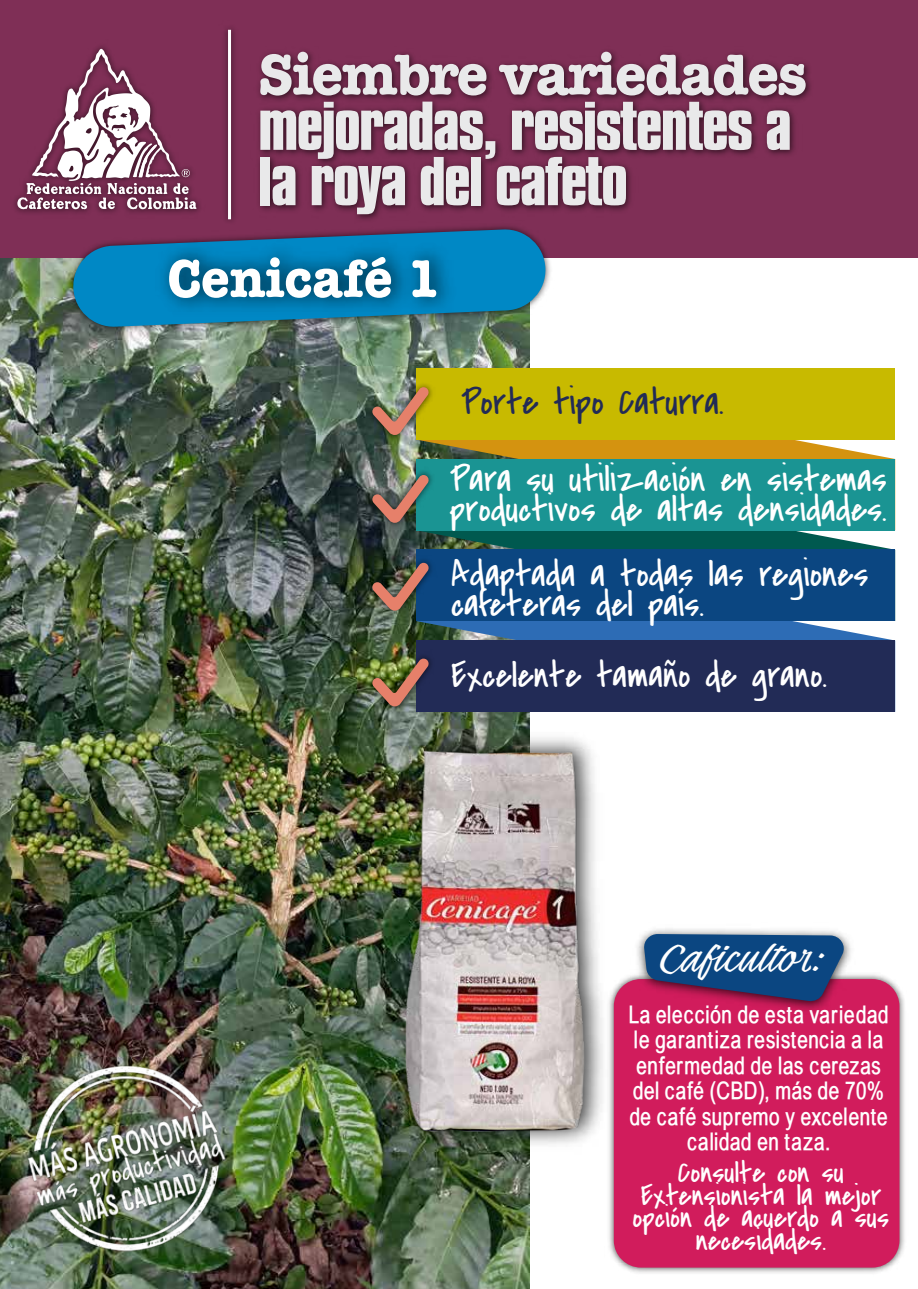
<style>
.page{position:relative;width:918px;height:1289px;background:#fff}
.page>*{position:absolute;margin:0;border:0;box-sizing:border-box;transform-origin:0 0}
.t1{font:700 59.25px/55.3px "Compacta BT";letter-spacing:-.03em;color:#e9e9ea;scale:1.13 1}
.t2{font:700 59.25px "American Typewriter";letter-spacing:-.03em;color:#e9e9ea}
.t3{font:700 54.75px "American Typewriter";color:#fff;scale:.96 1}
.t4{font:37.5px/30px "Covered By Your Grace";color:#fff}
.t5{font:37.5px "Covered By Your Grace";color:#222b56}
.t6{font:35.7px "Mean Casat Thin PERSONALUSE";color:#fff;scale:1.17 1}
.t7{font:30px/22.5px "Covered By Your Grace";color:#fff;text-align:center}
.t8{font:700 24px/25.5px "Babel Sans";letter-spacing:.025em;color:#fff;text-align:center}
</style>
<div class="page">
<img style="left:0;top:257px;width:529px;height:1032px">
<div style="left:0;top:0;width:918px;height:257px;background:#7f2f56"></div>
<img style="left:64px;top:254px;width:491px;height:82px">
<svg style="left:72px;top:230px;width:474px;height:98px;background:#227dab"></svg>
<img style="left:14px;top:46px;width:186px;height:167px">
<svg style="left:17px;top:49px;width:180px;height:160px"></svg>
<img style="left:609px;top:974px;width:296px;height:299px">
<div style="left:614px;top:979px;width:285px;height:288px;background:#d11c5c;border-radius:27px"></div>
<img style="left:225px;top:28px;width:10px;height:193px">
<hr style="left:228px;top:30px;width:3px;height:189px;background:#fff">
<img style="left:631px;top:928px;width:226px;height:82px">
<svg style="left:643px;top:934px;width:204px;height:68px;background:#32437a"></svg>
<img style="left:146px;top:230px;width:324px;height:116px">
<img style="left:259px;top:51px;width:552px;height:179px">
<svg style="left:416px;top:621px;width:476px;height:19px;background:#477bb2"></svg>
<svg style="left:416px;top:530px;width:479px;height:20px;background:#216a63"></svg>
<svg style="left:416px;top:439px;width:479px;height:20px;background:#c8992b"></svg>
<div style="left:416px;top:640px;width:479px;height:72px;background:#222b56"></div>
<div style="left:416px;top:550px;width:479px;height:71px;background:#0b4681"></div>
<div style="left:416px;top:459px;width:479px;height:71px;background:#1a9493"></div>
<div style="left:416px;top:368px;width:479px;height:71px;background:#c8ba00"></div>
<img style="left:363px;top:378px;width:75px;height:66px">
<img style="left:372px;top:387px;width:57px;height:48px">
<img style="left:363px;top:466px;width:75px;height:66px">
<svg style="left:372px;top:475px;width:57px;height:48px;background:#797467"></svg>
<img style="left:363px;top:553px;width:69px;height:67px">
<svg style="left:372px;top:563px;width:57px;height:47px;background:#66574f"></svg>
<img style="left:363px;top:649px;width:75px;height:66px">
<img style="left:372px;top:658px;width:57px;height:48px">
<img style="left:384px;top:724px;width:232px;height:434px">
<img style="left:368px;top:739px;width:242px;height:404px">
<img style="left:24px;top:1057px;width:204px;height:200px">
<h1 class="t2" style="left:258px;top:23px;width:550px">Siembre variedades</h1>
<h1 class="t1" style="left:258px;top:99px;width:474px">mejoradas, resistentes a la roya del cafeto</h1>
<h2 class="t3" style="left:168px;top:231px;width:286px">Cenicafé 1</h2>
<h3 class="t5" style="left:461px;top:376px;width:264px">Porte tipo Caturra.</h3>
<h3 class="t4" style="left:450px;top:464px;width:439px">Para su utilización en sistemas productivos de altas densidades.</h3>
<h3 class="t4" style="left:451px;top:559px;width:419px">Adaptada a todas las regiones cafeteras del país.</h3>
<h3 class="t4" style="left:451px;top:661px;width:377px">Excelente tamaño de grano.</h3>
<h3 class="t6" style="left:660px;top:936px;width:142px">Caficultor:</h3>
<p class="t8" style="left:629px;top:1001px;width:262px">La elección de esta variedad le garantiza resistencia a la enfermedad de las cerezas del café (CBD), más de 70% de café supremo y excelente calidad en taza.</p>
<p class="t7" style="left:633px;top:1161px;width:258px">Consulte con su<br>Extensionista la mejor opción de acuerdo a sus necesidades.</p>
</div>
